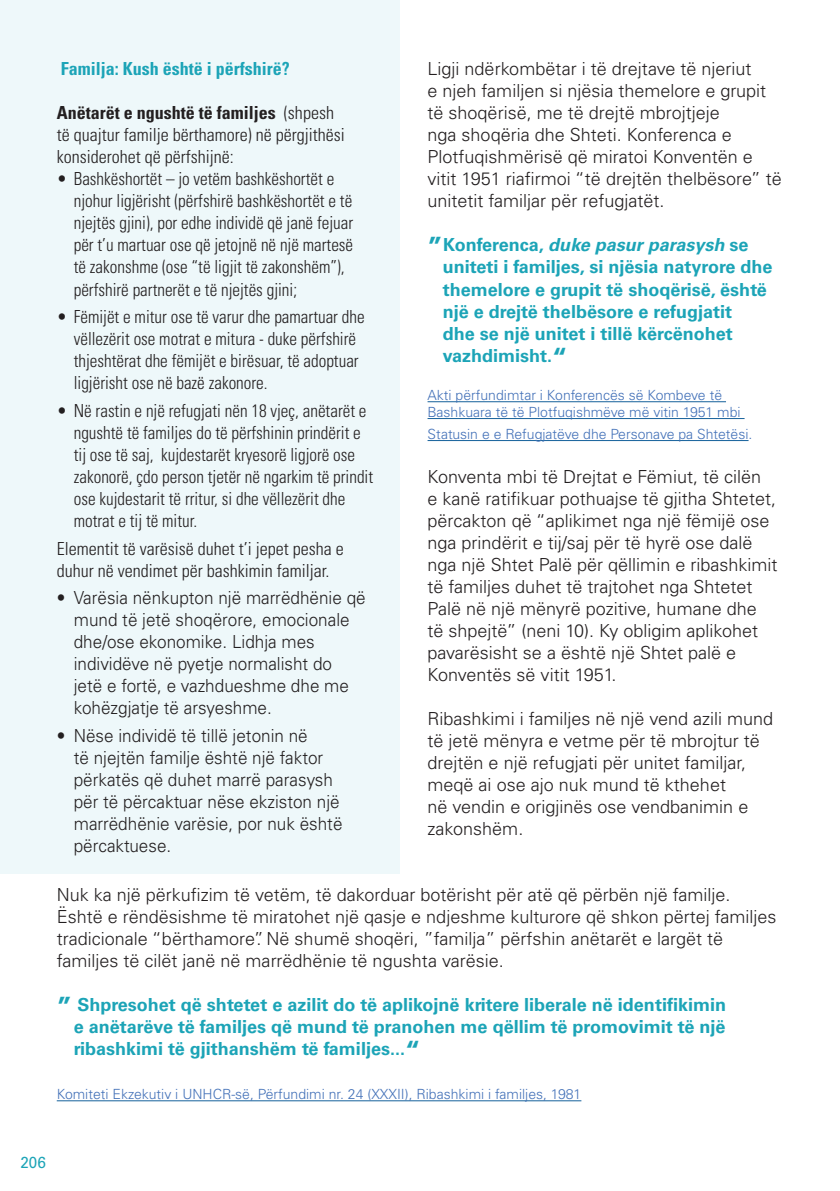
<style>
.page{position:relative;width:840px;height:1191px;background:#fff}
.page>*{position:absolute;margin:0;border:0;box-sizing:border-box;transform-origin:0 0}
.Body_Text{font:300 18px/22px "Univers LT Std";color:#231f20}
.t1{font:300 condensed 18px/22px "Univers LT Std";color:#231f20;scale:.95 1}
.heading_8{font:700 18px/22px "Univers LT Std";color:#1ca4b7}
.Body_Text-2{font:300 18px/22px "Univers LT Std";color:#231f20;scale:.95 1}
.t2{font:300 condensed 18px/22px "Univers LT Std";color:#231f20}
.heading_8-2{font:700 condensed 18px "Univers LT Std";color:#1ca4b7}
.t3{font:16px "Univers LT Std";color:#1ca4b7;scale:.95 1}
.t4{font:300 14px/16.8px "Univers LT Std";color:#4371b8}
.s1{font-weight:700}
.s2{font-size:28px}
.s3{font-style:italic}
</style>
<div class="page">
<div style="left:0;top:0;width:399px;height:873px;background:#eef8fa"></div>
<hr style="left:427px;top:401px;width:298px;height:1px;background:#15619b">
<hr style="left:427px;top:418px;width:317px;height:1px;background:#15619b">
<hr style="left:427px;top:440px;width:321px;height:1px;background:#15619b">
<hr style="left:57px;top:1100px;width:524px;height:1px;background:#15619b">
<p class="heading_8-2" style="left:61px;top:58px;width:230px">Familja: Kush është i përfshirë?</p>
<p class="t2" style="left:57px;top:102px;width:289px"><span class="s1">Anëtarët e ngushtë të familjes</span> (shpesh të quajtur familje bërthamore) në përgjithësi konsiderohet që përfshijnë:</p>
<p class="t1" style="left:74px;top:168px;width:295px;text-indent:-17px">• Bashkëshortët – jo vetëm bashkëshortët e njohur ligjërisht (përfshirë bashkëshortët e të njejtës gjini), por edhe individë që janë fejuar për t’u martuar ose që jetojnë në një martesë të zakonshme (ose “të ligjit të zakonshëm”), përfshirë partnerët e të njejtës gjini;</p>
<p class="t1" style="left:74px;top:306px;width:307px;text-indent:-17px">• Fëmijët e mitur ose të varur dhe pamartuar dhe vëllezërit ose motrat e mitura - duke përfshirë thjeshtërat dhe fëmijët e birësuar, të adoptuar ligjërisht ose në bazë zakonore.</p>
<p class="t1" style="left:74px;top:399px;width:316px;text-indent:-17px">• Në rastin e një refugjati nën 18 vjeç, anëtarët e ngushtë të familjes do të përfshinin prindërit e tij ose të saj, kujdestarët kryesorë ligjorë ose zakonorë, çdo person tjetër në ngarkim të prindit ose kujdestarit të rritur, si dhe vëllezërit dhe motrat e tij të mitur.</p>
<p class="t2" style="left:57px;top:537px;width:288px">Elementit të varësisë duhet t’i jepet pesha e duhur në vendimet për bashkimin familjar.</p>
<p class="Body_Text-2" style="left:74px;top:587px;width:308px;text-indent:-17px">• Varësia nënkupton një marrëdhënie që mund të jetë shoqërore, emocionale dhe/ose ekonomike. Lidhja mes individëve në pyetje normalisht do<br>jetë e fortë, e vazhdueshme dhe me kohëzgjatje të arsyeshme.</p>
<p class="Body_Text-2" style="left:74px;top:724px;width:284px;text-indent:-17px">• Nëse individë të tillë jetonin në<br>të njejtën familje është një faktor përkatës që duhet marrë parasysh për të përcaktuar nëse ekziston një marrëdhënie varësie, por nuk është përcaktuese.</p>
<p class="Body_Text" style="left:427px;top:58px;width:355px">Ligji ndërkombëtar i të drejtave të njeriut<br>e njeh familjen si njësia themelore e grupit të shoqërisë, me të drejtë mbrojtjeje<br>nga shoqëria dhe Shteti. Konferenca e Plotfuqishmërisë që miratoi Konventën e vitit 1951 riafirmoi “të drejtën thelbësore” të unitetit familjar për refugjatët.</p>
<p class="heading_8" style="left:442px;top:234px;width:331px;text-indent:-15px"><span class="s2">”</span>Konferenca, <span class="s3">duke pasur parasysh</span> se uniteti i familjes, si njësia natyrore dhe themelore e grupit të shoqërisë, është një e drejtë thelbësore e refugjatit<br>dhe se një unitet i tillë kërcënohet vazhdimisht.<span class="s2">“</span></p>
<p class="t4" style="left:427px;top:387px;width:314px">Akti përfundimtar i Konferencës së Kombeve të<br>Bashkuara të të Plotfuqishmëve më vitin 1951 mbi</p>
<p class="t4" style="left:427px;top:426px;width:326px">Statusin e e Refugjatëve dhe Personave pa Shtetësi.</p>
<p class="Body_Text" style="left:427px;top:466px;width:351px">Konventa mbi të Drejtat e Fëmiut, të cilën<br>e kanë ratifikuar pothuajse të gjitha Shtetet, përcakton që “aplikimet nga një fëmijë ose nga prindërit e tij/saj për të hyrë ose dalë nga një Shtet Palë për qëllimin e ribashkimit të familjes duhet të trajtohet nga Shtetet Palë në një mënyrë pozitive, humane dhe<br>të shpejtë” (neni 10). Ky obligim aplikohet pavarësisht se a është një Shtet palë e Konventës së vitit 1951.</p>
<p class="Body_Text" style="left:427px;top:708px;width:347px">Ribashkimi i familjes në një vend azili mund të jetë mënyra e vetme për të mbrojtur të drejtën e një refugjati për unitet familjar, meqë ai ose ajo nuk mund të kthehet<br>në vendin e origjinës ose vendbanimin e zakonshëm.</p>
<p class="Body_Text" style="left:57px;top:884px;width:721px">Nuk ka një përkufizim të vetëm, të dakorduar botërisht për atë që përbën një familje.<br>Është e rëndësishme të miratohet një qasje e ndjeshme kulturore që shkon përtej familjes tradicionale “bërthamore”. Në shumë shoqëri, ”familja” përfshin anëtarët e largët të familjes të cilët janë në marrëdhënie të ngushta varësie.</p>
<p class="heading_8" style="left:74px;top:994px;width:653px;text-align:justify;text-indent:-17px"><span class="s2">”</span> Shpresohet që shtetet e azilit do të aplikojnë kritere liberale në identifikimin e anëtarëve të familjes që mund të pranohen me qëllim të promovimit të një ribashkimi të gjithanshëm të familjes...<span class="s2">“</span></p>
<p class="t4" style="left:57px;top:1086px;width:526px">Komiteti Ekzekutiv i UNHCR-së, Përfundimi nr. 24 (XXXII), Ribashkimi i familjes, 1981</p>
<p class="t3" style="left:20px;top:1153px;width:28px">206</p>
</div>
